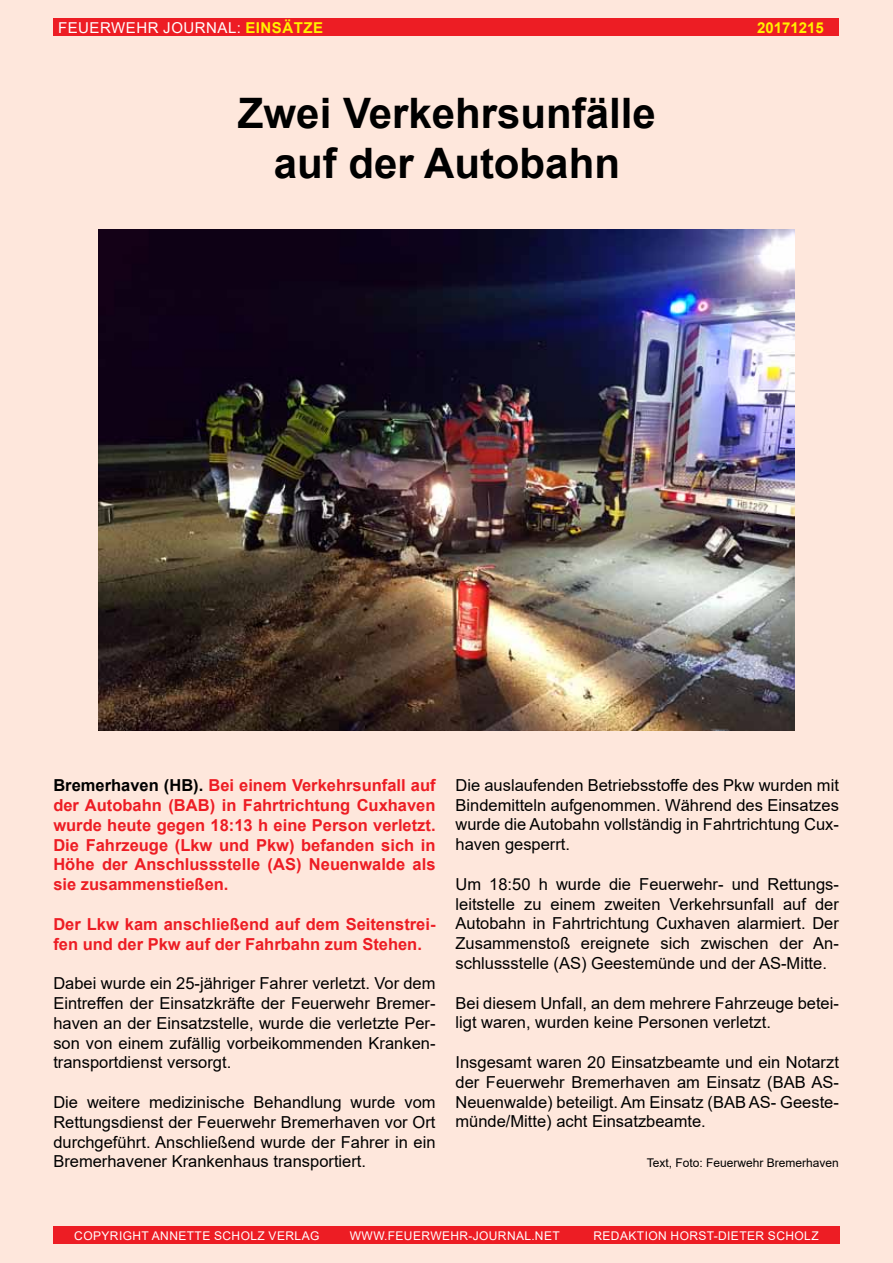
<style>
.page{position:relative;width:893px;height:1263px;background:#fee7dc}
.page>*{position:absolute;margin:0;border:0;box-sizing:border-box;transform-origin:0 0}
.t1{font:700 42px/50.4px "Arial";color:#000;text-align:center}
.t2{font:16.5px/19.8px "Arial";color:#000;text-align:justify}
.t3{font:700 16.5px/19.8px "Arial";color:#ed1d24;text-align:justify}
.t4{font:15px "Arial";letter-spacing:.035em;color:#fff}
.t5{font:700 15px "Arial";color:#fff200}
.t6{font:12px "Arial";letter-spacing:.035em;color:#fff}
.t7{font:12px "Arial";color:#000}
.s1{font-weight:700;color:#fff200}
.s2{color:#000}
</style>
<div class="page">
<div style="left:53px;top:1226px;width:787px;height:18px;background:#ed1d24"></div>
<div style="left:54px;top:18px;width:785px;height:18px;background:#ed1d24"></div>
<img style="left:99px;top:229px;width:695px;height:502px">
<p class="t4" style="left:58px;top:17px;width:265px">Feuerwehr Journal: <span class="s1">Einsätze</span></p>
<p class="t5" style="left:757px;top:17px;width:68px">20171215</p>
<h1 class="t1" style="left:238px;top:88px;width:419px">Zwei Verkehrsunfälle auf der Autobahn</h1>
<p class="t3" style="left:53px;top:776px;width:384px"><span class="s2">Bremerhaven (HB).</span> Bei einem Verkehrsunfall auf der Autobahn (BAB) in Fahrtrichtung Cuxhaven wurde heute gegen 18:13 h eine Person verletzt.<br>Die Fahrzeuge (Lkw und Pkw) befanden sich in Höhe der Anschlussstelle (AS) Neuenwalde als sie zusammenstießen.</p>
<p class="t3" style="left:53px;top:914px;width:384px">Der Lkw kam anschließend auf dem Seitenstrei&shy;fen und der Pkw auf der Fahrbahn zum Stehen.</p>
<p class="t2" style="left:53px;top:973px;width:384px">Dabei wurde ein 25-jähriger Fahrer verletzt. Vor dem Eintreffen der Einsatzkräfte der Feuerwehr Bremer&shy;haven an der Einsatzstelle, wurde die verletzte Per&shy;son von einem zufällig vorbeikommenden Kranken&shy;transportdienst versorgt.</p>
<p class="t2" style="left:53px;top:1092px;width:384px">Die weitere medizinische Behandlung wurde vom Rettungsdienst der Feuerwehr Bremerhaven vor Ort durchgeführt. Anschließend wurde der Fahrer in ein Bremerhavener Krankenhaus transportiert.</p>
<p class="t2" style="left:455px;top:775px;width:385px">Die auslaufenden Betriebsstoffe des Pkw wurden mit Bindemitteln aufgenommen. Während des Einsatzes wurde die Autobahn vollständig in Fahrtrichtung Cux&shy;haven gesperrt.</p>
<p class="t2" style="left:455px;top:874px;width:385px">Um 18:50 h wurde die Feuerwehr- und Rettungs&shy;leitstelle zu einem zweiten Verkehrsunfall auf der Autobahn in Fahrtrichtung Cuxhaven alarmiert. Der Zusammenstoß ereignete sich zwischen der An&shy;schlussstelle (AS) Geestemünde und der AS-Mitte.</p>
<p class="t2" style="left:455px;top:993px;width:385px">Bei diesem Unfall, an dem mehrere Fahrzeuge betei&shy;ligt waren, wurden keine Personen verletzt.</p>
<p class="t2" style="left:455px;top:1052px;width:385px">Insgesamt waren 20 Einsatzbeamte und ein Notarzt der Feuerwehr Bremerhaven am Einsatz (BAB AS-Neuenwalde) beteiligt. Am Einsatz (BAB AS- Geeste&shy;münde/Mitte) acht Einsatzbeamte.</p>
<p class="t7" style="left:647px;top:1154px;width:194px">Text, Foto: Feuerwehr Bremerhaven</p>
<p class="t6" style="left:74px;top:1227px;width:247px">Copyright Annette Scholz Verlag</p>
<p class="t6" style="left:350px;top:1227px;width:211px">www.feuerwehr-journal.net</p>
<p class="t6" style="left:593px;top:1227px;width:227px">Redaktion Horst-Dieter Scholz</p>
</div>
